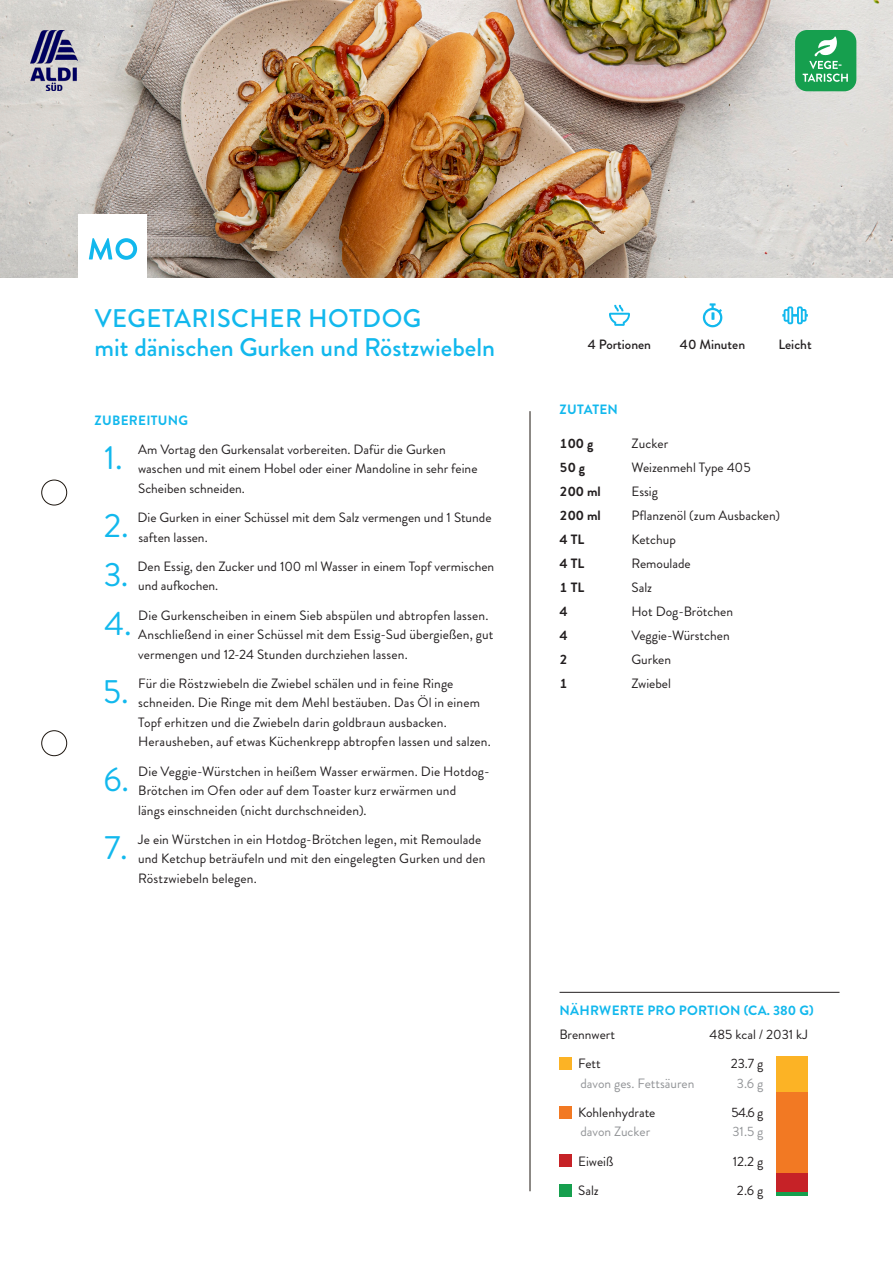
<style>
.page{position:relative;width:893px;height:1263px;background:#fff}
.page>*{position:absolute;margin:0;border:0;box-sizing:border-box;transform-origin:0 0}
.Zubereitungsliste{font:33.6px "Brandon Grotesque";color:#12b8ed}
.Headline_1{font:500 25.5px "Brandon Grotesque";color:#12b8ed}
.Headline_1-2{font:500 25.5px "Brandon Grotesque";letter-spacing:.02em;color:#12b8ed}
.Zubereitungsliste-2{font:13.5px/19.5px "Brandon Grotesque";letter-spacing:.005em;color:#231f20}
.Absatzformat_1{font:13.5px "Brandon Grotesque";color:#231f20}
.Headline_2{font:700 13.5px "Brandon Grotesque";letter-spacing:.02em;color:#12b8ed}
.Naehrwerte_Liste{font:13.5px "Brandon Grotesque";color:#231f20}
.Naehrwerte_Liste-2{font:13.5px "Brandon Grotesque";color:#939598}
.Absatzformat_1-2{font:700 13.5px "Brandon Grotesque";color:#231f20}
.txt{font:500 13.5px "Brandon Grotesque";color:#231f20}
.Headline_2-2{font:13.5px "Brandon Grotesque";color:#231f20}
</style>
<div class="page">
<div style="left:42px;top:480px;width:25px;height:25px;border:1px solid #1d160f;border-radius:50%"></div>
<div style="left:42px;top:730px;width:25px;height:26px;border:1px solid #1d160f;border-radius:50%"></div>
<div style="left:559px;top:1057px;width:13px;height:13px;background:#fcb325"></div>
<div style="left:559px;top:1105px;width:13px;height:13px;background:#f27923"></div>
<div style="left:559px;top:1154px;width:13px;height:13px;background:#c62227"></div>
<div style="left:559px;top:1183px;width:13px;height:13px;background:#169f4e"></div>
<hr style="left:530px;top:411px;width:1px;height:780px;background:#1d160f">
<hr style="left:560px;top:992px;width:279px;height:1px;background:#231f20">
<svg style="left:782px;top:306px;width:26px;height:18px"></svg>
<svg style="left:703px;top:303px;width:19px;height:24px"></svg>
<svg style="left:609px;top:305px;width:21px;height:21px"></svg>
<img style="left:0;top:0;width:893px;height:278px">
<div style="left:78px;top:214px;width:69px;height:69px;background:#fff"></div>
<svg style="left:89px;top:238px;width:48px;height:22px"></svg>
<div style="left:776px;top:1056px;width:32px;height:36px;background:#fcb325"></div>
<div style="left:776px;top:1092px;width:32px;height:81px;background:#f27923"></div>
<div style="left:776px;top:1189px;width:32px;height:6px;background:#169f4e"></div>
<img style="left:30px;top:30px;width:47px;height:60px">
<div style="left:776px;top:1173px;width:32px;height:19px;background:#c62227"></div>
<div style="left:795px;top:30px;width:61px;height:61px;background:#169f4e;border-radius:12px"></div>
<svg style="left:803px;top:36px;width:45px;height:46px"></svg>
<p class="Headline_1-2" style="left:95px;top:301px;width:328px">VEGETARISCHER HOTDOG</p>
<p class="Headline_1" style="left:94px;top:330px;width:402px">mit dänischen Gurken und Röstzwiebeln</p>
<p class="Headline_2" style="left:95px;top:411px;width:95px">ZUBEREITUNG</p>
<p class="Zubereitungsliste" style="left:104px;top:434px;width:20px">1.</p>
<p class="Zubereitungsliste-2" style="left:138px;top:440px;width:341px">Am Vortag den Gurkensalat vorbereiten. Dafür die Gurken waschen und mit einem Hobel oder einer Mandoline in sehr feine<br>Scheiben schneiden.</p>
<p class="Zubereitungsliste" style="left:104px;top:502px;width:27px">2.</p>
<p class="Zubereitungsliste-2" style="left:138px;top:508px;width:355px">Die Gurken in einer Schüssel mit dem Salz vermengen und 1 Stunde saften lassen.</p>
<p class="Zubereitungsliste" style="left:104px;top:551px;width:26px">3.</p>
<p class="Zubereitungsliste-2" style="left:138px;top:557px;width:358px">Den Essig, den Zucker und 100 ml Wasser in einem Topf vermischen und aufkochen.</p>
<p class="Zubereitungsliste" style="left:105px;top:600px;width:29px">4.</p>
<p class="Zubereitungsliste-2" style="left:138px;top:605px;width:357px">Die Gurkenscheiben in einem Sieb abspülen und abtropfen lassen.<br>Anschließend in einer Schüssel mit dem Essig-Sud übergießen, gut vermengen und 12-24 Stunden durchziehen lassen.</p>
<p class="Zubereitungsliste" style="left:103px;top:668px;width:27px">5.</p>
<p class="Zubereitungsliste-2" style="left:138px;top:674px;width:354px">Für die Röstzwiebeln die Zwiebel schälen und in feine Ringe schneiden. Die Ringe mit dem Mehl bestäuben. Das Öl in einem Topf erhitzen und die Zwiebeln darin goldbraun ausbacken.<br>Herausheben, auf etwas Küchenkrepp abtropfen lassen und salzen.</p>
<p class="Zubereitungsliste" style="left:103px;top:756px;width:27px">6.</p>
<p class="Zubereitungsliste-2" style="left:138px;top:761px;width:353px">Die Veggie-Würstchen in heißem Wasser erwärmen. Die Hotdog-<br>Brötchen im Ofen oder auf dem Toaster kurz erwärmen und<br>längs einschneiden (nicht durchschneiden).</p>
<p class="Zubereitungsliste" style="left:104px;top:824px;width:25px">7.</p>
<p class="Zubereitungsliste-2" style="left:138px;top:830px;width:349px">Je ein Würstchen in ein Hotdog-Brötchen legen, mit Remoulade und Ketchup beträufeln und mit den eingelegten Gurken und den<br>Röstzwiebeln belegen.</p>
<p class="txt" style="left:588px;top:335px;width:65px">4 Portionen</p>
<p class="txt" style="left:680px;top:335px;width:67px">40 Minuten</p>
<p class="txt" style="left:778px;top:335px;width:35px">Leicht</p>
<p class="Headline_2" style="left:560px;top:400px;width:60px">ZUTATEN</p>
<p class="Absatzformat_1-2" style="left:560px;top:434px;width:35px">100 g</p>
<p class="Absatzformat_1" style="left:631px;top:434px;width:38px">Zucker</p>
<p class="Absatzformat_1-2" style="left:560px;top:458px;width:27px">50 g</p>
<p class="Absatzformat_1" style="left:631px;top:458px;width:121px">Weizenmehl Type 405</p>
<p class="Absatzformat_1-2" style="left:560px;top:482px;width:43px">200 ml</p>
<p class="Absatzformat_1" style="left:631px;top:482px;width:28px">Essig</p>
<p class="Absatzformat_1-2" style="left:559px;top:506px;width:43px">200 ml</p>
<p class="Absatzformat_1" style="left:631px;top:506px;width:150px">Pflanzenöl (zum Ausbacken)</p>
<p class="Absatzformat_1-2" style="left:559px;top:530px;width:26px">4 TL</p>
<p class="Absatzformat_1" style="left:631px;top:530px;width:46px">Ketchup</p>
<p class="Absatzformat_1-2" style="left:559px;top:554px;width:26px">4 TL</p>
<p class="Absatzformat_1" style="left:631px;top:554px;width:61px">Remoulade</p>
<p class="Absatzformat_1-2" style="left:559px;top:578px;width:26px">1 TL</p>
<p class="Absatzformat_1" style="left:631px;top:578px;width:22px">Salz</p>
<p class="Absatzformat_1-2" style="left:559px;top:602px;width:10px">4</p>
<p class="Absatzformat_1" style="left:631px;top:602px;width:103px">Hot Dog-Brötchen</p>
<p class="Absatzformat_1-2" style="left:559px;top:626px;width:10px">4</p>
<p class="Absatzformat_1" style="left:631px;top:626px;width:100px">Veggie-Würstchen</p>
<p class="Absatzformat_1-2" style="left:559px;top:650px;width:10px">2</p>
<p class="Absatzformat_1" style="left:631px;top:650px;width:41px">Gurken</p>
<p class="Absatzformat_1-2" style="left:559px;top:674px;width:10px">1</p>
<p class="Absatzformat_1" style="left:631px;top:674px;width:41px">Zwiebel</p>
<p class="Headline_2" style="left:559px;top:1000px;width:256px">NÄHRWERTE PRO PORTION (CA. 380 G)</p>
<p class="Headline_2-2" style="left:559px;top:1025px;width:57px">Brennwert</p>
<p class="Headline_2-2" style="left:710px;top:1025px;width:100px">485 kcal / 2031 kJ</p>
<p class="Naehrwerte_Liste" style="left:578px;top:1054px;width:24px">Fett</p>
<p class="Naehrwerte_Liste-2" style="left:580px;top:1074px;width:116px">davon ges. Fettsäuren</p>
<p class="Naehrwerte_Liste" style="left:731px;top:1054px;width:34px">23.7 g</p>
<p class="Naehrwerte_Liste-2" style="left:737px;top:1074px;width:28px">3.6 g</p>
<p class="Naehrwerte_Liste" style="left:578px;top:1103px;width:79px">Kohlenhydrate</p>
<p class="Naehrwerte_Liste-2" style="left:580px;top:1122px;width:71px">davon Zucker</p>
<p class="Naehrwerte_Liste" style="left:732px;top:1103px;width:33px">54.6 g</p>
<p class="Naehrwerte_Liste-2" style="left:732px;top:1122px;width:32px">31.5 g</p>
<p class="Naehrwerte_Liste" style="left:578px;top:1152px;width:37px">Eiweiß</p>
<p class="Naehrwerte_Liste" style="left:733px;top:1152px;width:32px">12.2 g</p>
<p class="Naehrwerte_Liste" style="left:578px;top:1181px;width:22px">Salz</p>
<p class="Naehrwerte_Liste" style="left:737px;top:1181px;width:28px">2.6 g</p>
</div>
